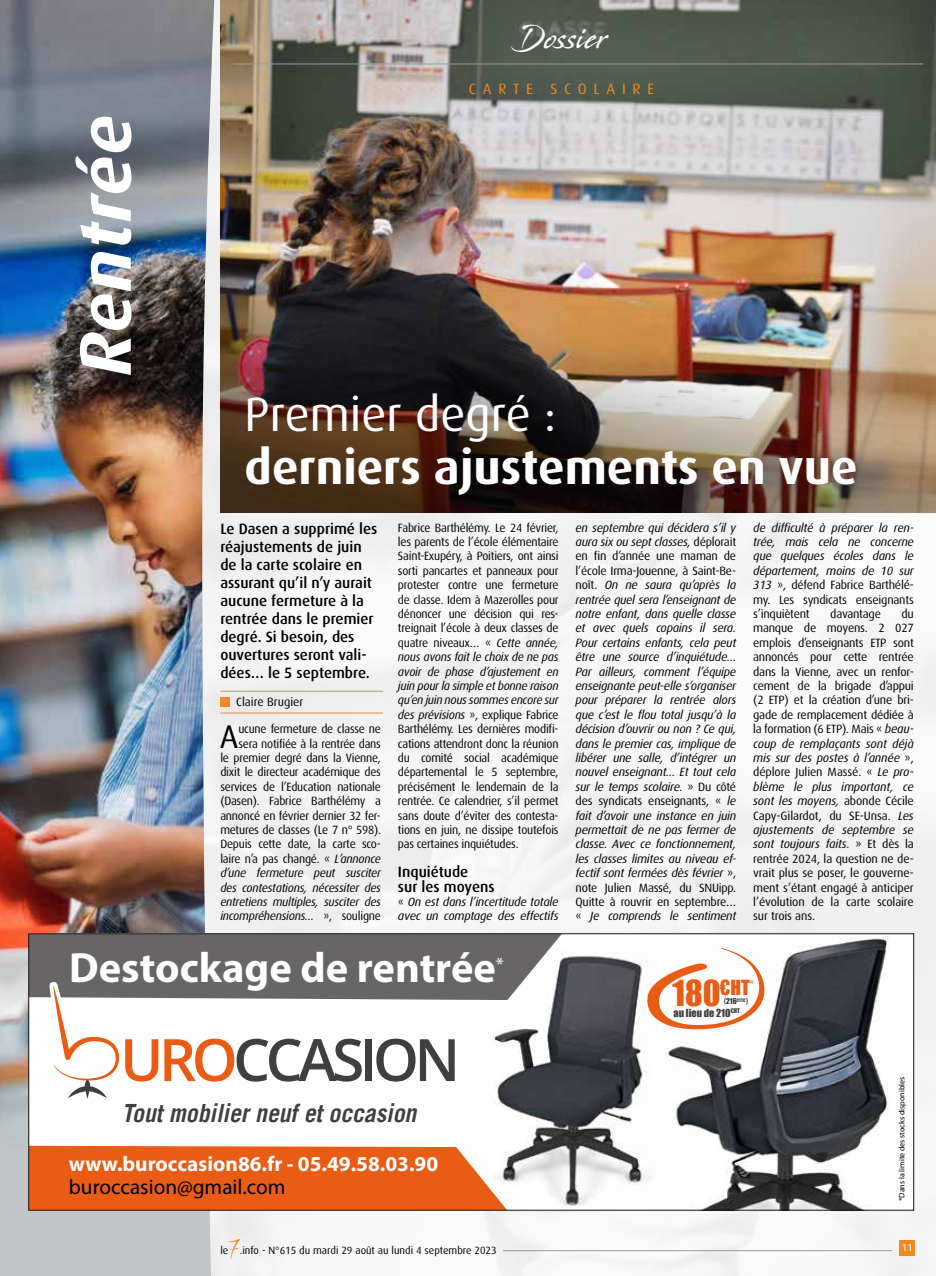
<style>
.page{position:relative;width:936px;height:1276px;background:#fff}
.page>*{position:absolute;margin:0;border:0;box-sizing:border-box;transform-origin:0 0}
.t1{font:italic 700 72.9px "Dax";letter-spacing:.005em;color:#fff}
.t2{font:700 48px "Dax";color:#fff}
.t3{font:48px "Dax";color:#fff}
.t4{font:700 42.45px "Myriad Pro";color:#fff}
.t5{font:33px "Dax";color:#000}
.t6{font:32.85px "Impact";color:#ea5b13}
.t7{font:30px "Stingray";letter-spacing:.04em;color:#fff;scale:.74 1}
.t8{font:italic 700 25.05px "Trade Gothic LT";color:#3f3f3e;scale:.94 1}
.t9{font:700 21.3px "Myriad Pro";color:#fff}
.t10{font:21.3px "Myriad Pro";color:#000}
.t11{font:500 15px/18px "Dax";color:#000}
.t12{font:15px "Dax";letter-spacing:.45em;color:#f18821}
.t13{font:12px/14.4px "Dax";letter-spacing:-.02em;color:#000;text-align:justify}
.t14{font:italic 12px/14.4px "Dax";letter-spacing:-.02em;color:#000;text-align:justify}
.t15{font:12px "Dax";color:#000}
.t16{font:10.5px "Dax";color:#000}
.t17{font:10.2px "Impact";color:#3f3f3e}
.t18{font:10.2px "Dax";color:#fff}
.t19{font:7.95px "Myriad Pro";color:#000}
.t20{font:4.35px "Impact";color:#3f3f3e}
.s1{font-style:italic}
.s2{font-style:normal}
.s3{font-family:"Arial";font-weight:700;font-size:7.5px}
.s4{font-size:7.5px}
</style>
<div class="page">
<div style="left:215px;top:0;width:720px;height:1276px;background:#f5f5f5"></div>
<img style="left:220px;top:0;width:715px;height:115px">
<img style="left:220px;top:115px;width:715px;height:398px">
<svg style="left:0;top:0;width:215px;height:1276px;background:#c3c6c8"></svg>
<img style="left:0;top:0;width:214px;height:1186px">
<hr style="left:233px;top:64px;width:690px;height:1px;background:#9d9d9c">
<hr style="left:220px;top:691px;width:163px;height:1px;background:#f18825">
<div style="left:220px;top:697px;width:10px;height:9px;background:#f18821"></div>
<hr style="left:220px;top:713px;width:163px;height:1px;background:#f18825">
<div style="left:29px;top:933px;width:884px;height:277px;background:#fff"></div>
<img style="left:495px;top:956px;width:108px;height:250px">
<img style="left:603px;top:936px;width:286px;height:272px">
<svg style="left:31px;top:935px;width:531px;height:163px"></svg>
<svg style="left:31px;top:1145px;width:476px;height:63px;background:#eb6623"></svg>
<svg style="left:645px;top:948px;width:123px;height:84px"></svg>
<div style="left:899px;top:1240px;width:15px;height:15px;background:#f18821"></div>
<hr style="left:503px;top:1250px;width:388px;height:1px;background:#9d9d9c">
<svg style="left:228px;top:1238px;width:12px;height:20px"></svg>
<h1 class="t1" style="left:64px;top:376px;width:263px;rotate:-90deg">Rentrée</h1>
<h3 class="t7" style="left:514px;top:18px;width:128px">Dossier</h3>
<p class="t12" style="left:469px;top:80px;width:187px">CARTE SCOLAIRE</p>
<h2 class="t3" style="left:244px;top:388px;width:313px">Premier degré :</h2>
<h2 class="t2" style="left:244px;top:440px;width:614px">derniers ajustements en vue</h2>
<p class="t11" style="left:220px;top:520px;width:158px">Le Dasen a supprimé les réajustements de juin de la carte scolaire en assurant qu’il n’y aurait aucune fermeture à la rentrée dans le premier degré. Si besoin, des ouvertures seront vali&shy;dées… le 5 septembre.</p>
<p class="t15" style="left:236px;top:695px;width:69px">Claire Brugier</p>
<h3 class="t5" style="left:220px;top:718px;width:20px">A</h3>
<p class="t13" style="left:220px;top:722px;width:162px;text-align:right">ucune fermeture de classe ne sera notifiée à la rentrée dans<br>le premier degré dans la Vienne, dixit le directeur académique des services de l’Education nationale (Dasen). Fabrice Barthélémy a annoncé en février dernier 32 fer&shy;metures de classes (Le 7 n° 598).<br>Depuis cette date, la carte sco&shy;laire n’a pas changé. « <span class="s1">L’annonce d’une fermeture peut susciter des contestations, nécessiter des entretiens multiples, susciter des incompréhensions…</span> », souligne</p>
<p class="t13" style="left:398px;top:520px;width:162px">Fabrice Barthélémy. Le 24 février, les parents de l’école élémentaire Saint-Exupéry, à Poitiers, ont ainsi sorti pancartes et panneaux pour protester contre une fermeture de classe. Idem à Mazerolles pour dénoncer une décision qui res&shy;treignait l’école à deux classes de quatre niveaux… « <span class="s1">Cette année, nous avons fait le choix de ne pas avoir de phase d’ajustement en juin pour la simple et bonne raison qu’en juin nous sommes encore sur des prévisions</span> », explique Fabrice Barthélémy. Les dernières modifi&shy;cations attendront donc la réunion du comité social académique départemental le 5 septembre, précisément le lendemain de la rentrée. Ce calendrier, s’il permet sans doute d’éviter des contesta&shy;tions en juin, ne dissipe toutefois pas certaines inquiétudes.</p>
<p class="t11" style="left:398px;top:865px;width:98px;line-height:14.4px">Inquiétude<br>sur les moyens</p>
<p class="t14" style="left:398px;top:895px;width:162px"><span class="s2">«</span> On est dans l’incertitude totale avec un comptage des effectifs</p>
<p class="t14" style="left:575px;top:520px;width:162px">en septembre qui décidera s’il y aura six ou sept classes, <span class="s2">déplorait en fin d’année une maman de l’école Irma-Jouenne, à Saint-Be&shy;noît.</span> On ne saura qu’après la rentrée quel sera l’enseignant de notre enfant, dans quelle classe et avec quels copains il sera.<br>Pour certains enfants, cela peut être une source d’inquiétude… Par ailleurs, comment l’équipe enseignante peut-elle s’organiser pour préparer la rentrée alors que c’est le flou total jusqu’à la décision d’ouvrir ou non ? Ce qui, dans le premier cas, implique de libérer une salle, d’intégrer un nouvel enseignant… Et tout cela sur le temps scolaire. <span class="s2">» Du côté des syndicats enseignants, «</span> le fait d’avoir une instance en juin permettait de ne pas fermer de classe. Avec ce fonctionnement, les classes limites au niveau ef&shy;fectif sont fermées dès février <span class="s2">», note Julien Massé, du SNUipp.<br>Quitte à rouvrir en septembre… «</span> Je comprends le sentiment</p>
<p class="t14" style="left:753px;top:520px;width:162px">de difficulté à préparer la ren&shy;trée, mais cela ne concerne que quelques écoles dans le département, moins de 10 sur 313 <span class="s2">», défend Fabrice Barthélé&shy;my. Les syndicats enseignants s’inquiètent</span></p>
<p class="t13" style="left:753px;top:607px;width:162px;text-indent:148px">du manque de moyens. 2 027 emplois d’enseignants ETP sont annoncés pour cette rentrée dans la Vienne, avec un renfor&shy;cement de la brigade d’appui (2 ETP) et la création d’une bri&shy;gade de remplacement dédiée à la formation (6 ETP). Mais « <span class="s1">beau&shy;coup de remplaçants sont déjà mis sur des postes à l’année</span> », déplore Julien Massé. « <span class="s1">Le pro&shy;blème le plus important, ce sont les moyens,</span> abonde Cécile Capy-Gilardot, du SE-Unsa. <span class="s1">Les ajustements de septembre se sont toujours faits.</span> » Et dès la rentrée 2024, la question ne de&shy;vrait plus se poser, le gouverne&shy;ment s’étant engagé à anticiper l’évolution de la carte scolaire sur trois ans.</p>
<p class="t13" style="left:830px;top:607px;width:52px">davantage</p>
<h3 class="t4" style="left:69px;top:940px;width:436px">Destockage de rentrée<sup>*</sup></h3>
<h3 class="t8" style="left:122px;top:1097px;width:315px">Tout mobilier neuf et occasion</h3>
<h3 class="t9" style="left:69px;top:1150px;width:371px">www.buroccasion86.fr - 05.49.58.03.90</h3>
<h3 class="t10" style="left:69px;top:1173px;width:218px">buroccasion@gmail.com</h3>
<p class="t16" style="left:220px;top:1244px;width:278px">le .info - N°615 du mardi 29 août au lundi 4 septembre 2023</p>
<h3 class="t6" style="left:672px;top:967px;width:83px">180<sup>€HT</sup><sup>*</sup></h3>
<p class="t17" style="left:673px;top:1004px;width:68px">au lieu de 210<sup>€HT</sup></p>
<p class="t20" style="left:723px;top:996px;width:26px"><span class="s3">(</span><span class="s4">216</span>€TTC<span class="s3">)</span></p>
<p class="t19" style="left:897px;top:1201px;width:126px;rotate:-90deg">*Dans la limite des stocks disponibles</p>
<p class="t18" style="left:901px;top:1242px;width:12px">11</p>
</div>
